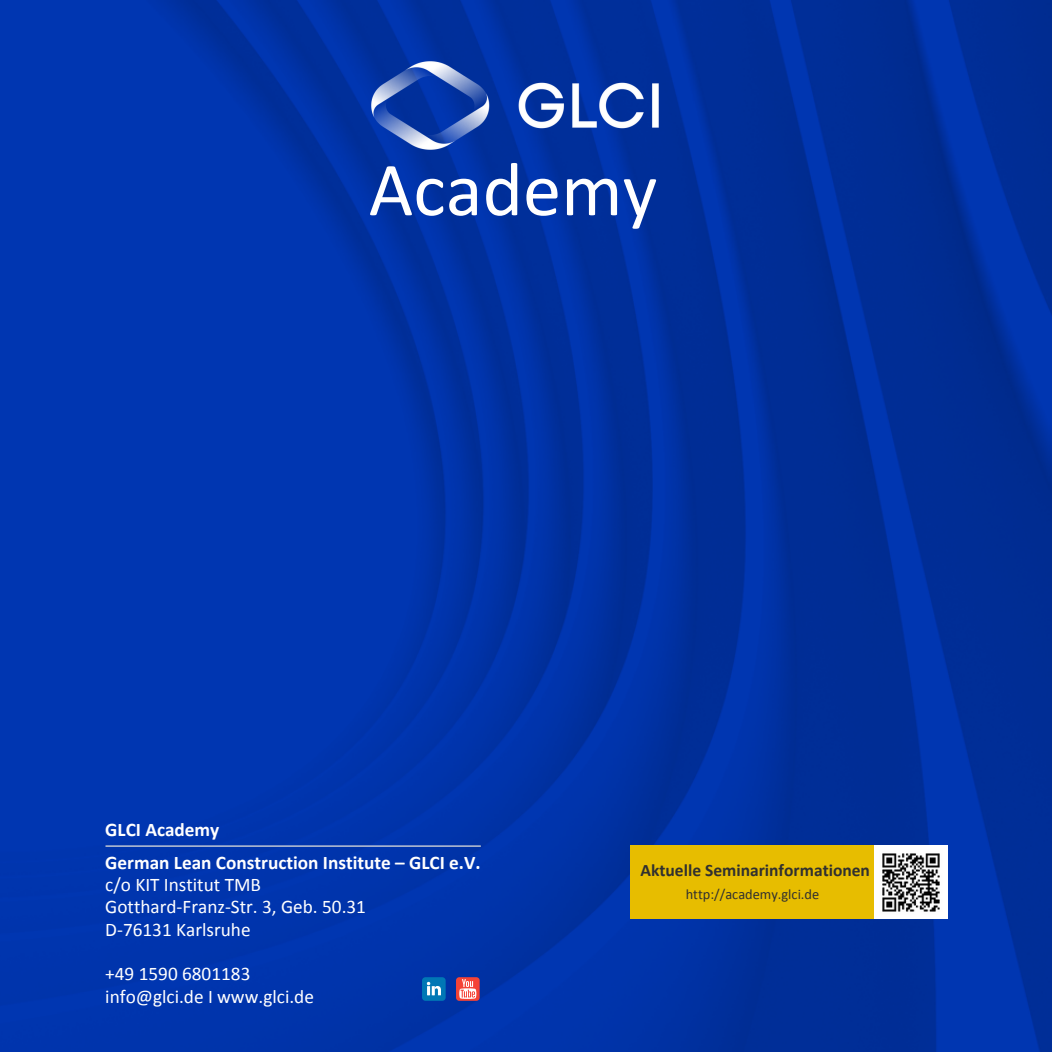
<style>
.page{position:relative;width:1052px;height:1052px;background:#fff}
.page>*{position:absolute;margin:0;border:0;box-sizing:border-box;transform-origin:0 0}
.t1{font:76.83px "Calibri";color:#fff}
.t2{font:19.25px/22.4px "Calibri";color:#fff}
.t3{font:700 19.25px "Calibri";color:#fff}
.t4{font:700 17.5px "Calibri";color:#303030}
.t5{font:14.35px "Calibri";color:#303030}
</style>
<div class="page">
<img style="left:0;top:0;width:1051px;height:1051px">
<img style="left:874px;top:845px;width:73px;height:72px">
<div style="left:630px;top:845px;width:243px;height:73px;background:#e7bd00"></div>
<svg style="left:422px;top:977px;width:23px;height:23px"></svg>
<svg style="left:456px;top:977px;width:23px;height:23px"></svg>
<svg style="left:459px;top:979px;width:17px;height:19px"></svg>
<hr style="left:106px;top:845px;width:374px;height:1px;background:#d9d9d9">
<img style="left:339px;top:17px;width:351px;height:176px">
<h1 class="t1" style="left:369px;top:157px;width:290px">Academy</h1>
<p class="t3" style="left:105px;top:821px;width:116px">GLCI Academy</p>
<p class="t3" style="left:105px;top:854px;width:377px">German Lean Construction Institute – GLCI e.V.</p>
<p class="t2" style="left:105px;top:875px;width:262px">c/o KIT Institut TMB<br>Gotthard-Franz-Str. 3, Geb. 50.31<br>D-76131 Karlsruhe</p>
<p class="t2" style="left:105px;top:964px;width:210px">+49 1590 6801183 info@glci.de I www.glci.de</p>
<p class="t4" style="left:640px;top:862px;width:231px">Aktuelle Seminarinformationen</p>
<p class="t5" style="left:685px;top:888px;width:135px">http://academy.glci.de</p>
</div>
